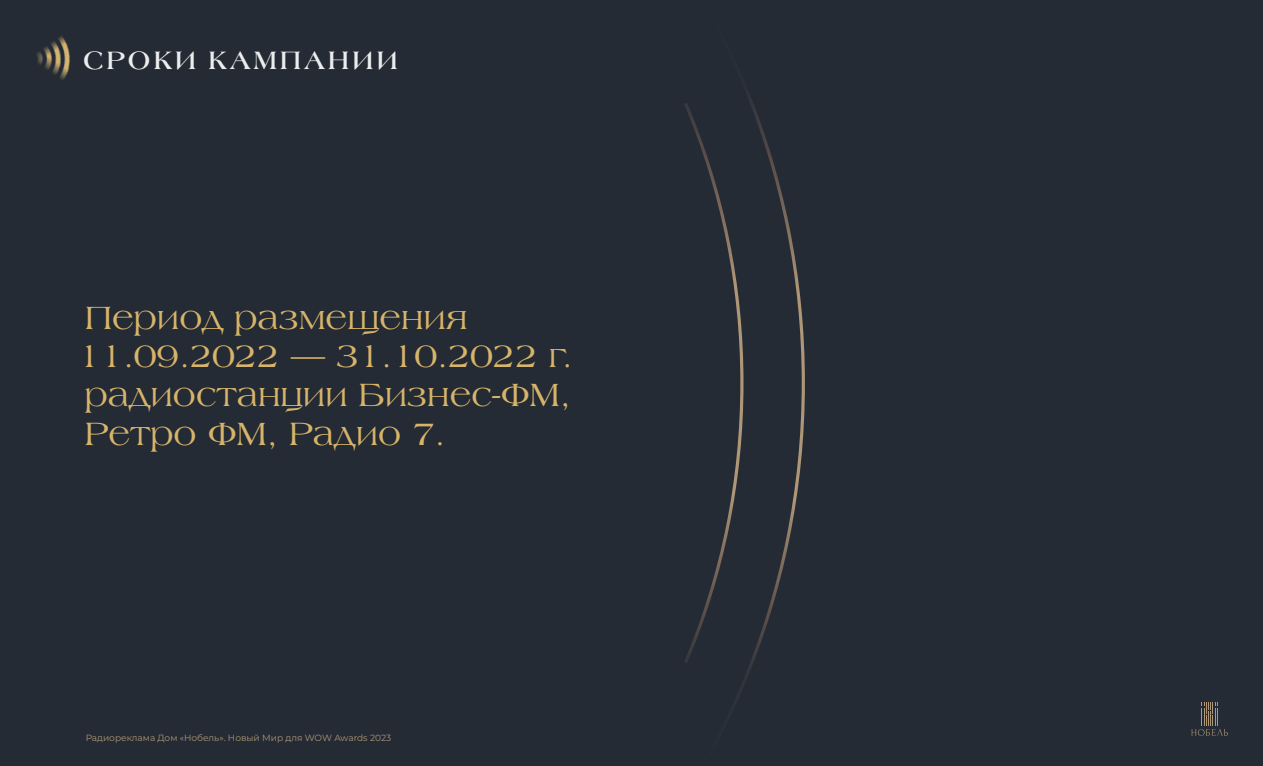
<style>
.page{position:relative;width:1263px;height:766px;background:#fff}
.page>*{position:absolute;margin:0;border:0;box-sizing:border-box;transform-origin:0 0}
.t1{font:34.5px/38.8px "Laguna C";color:#d7b469}
.t2{font:700 27px "Laguna C";letter-spacing:.105em;color:#eceded}
.t3{font:9px "Montserrat";color:#ae9676}
</style>
<div class="page">
<div style="left:0;top:0;width:1263px;height:765px;background:#242b35"></div>
<img style="left:36px;top:36px;width:34px;height:44px">
<svg style="left:684px;top:94px;width:121px;height:600px"></svg>
<svg style="left:1191px;top:702px;width:37px;height:33px"></svg>
<p class="t2" style="left:83px;top:49px;width:316px">СРОКИ КАМПАНИИ</p>
<p class="t1" style="left:78px;top:300px;width:496px">Период размещения<br>11.09.2022 — 31.10.2022 г. радиостанции Бизнес-ФМ,<br>Ретро ФМ, Радио 7.</p>
<p class="t3" style="left:86px;top:732px;width:307px">Радиореклама Дом «Нобель». Новый Мир для WOW Awards 2023</p>
</div>
